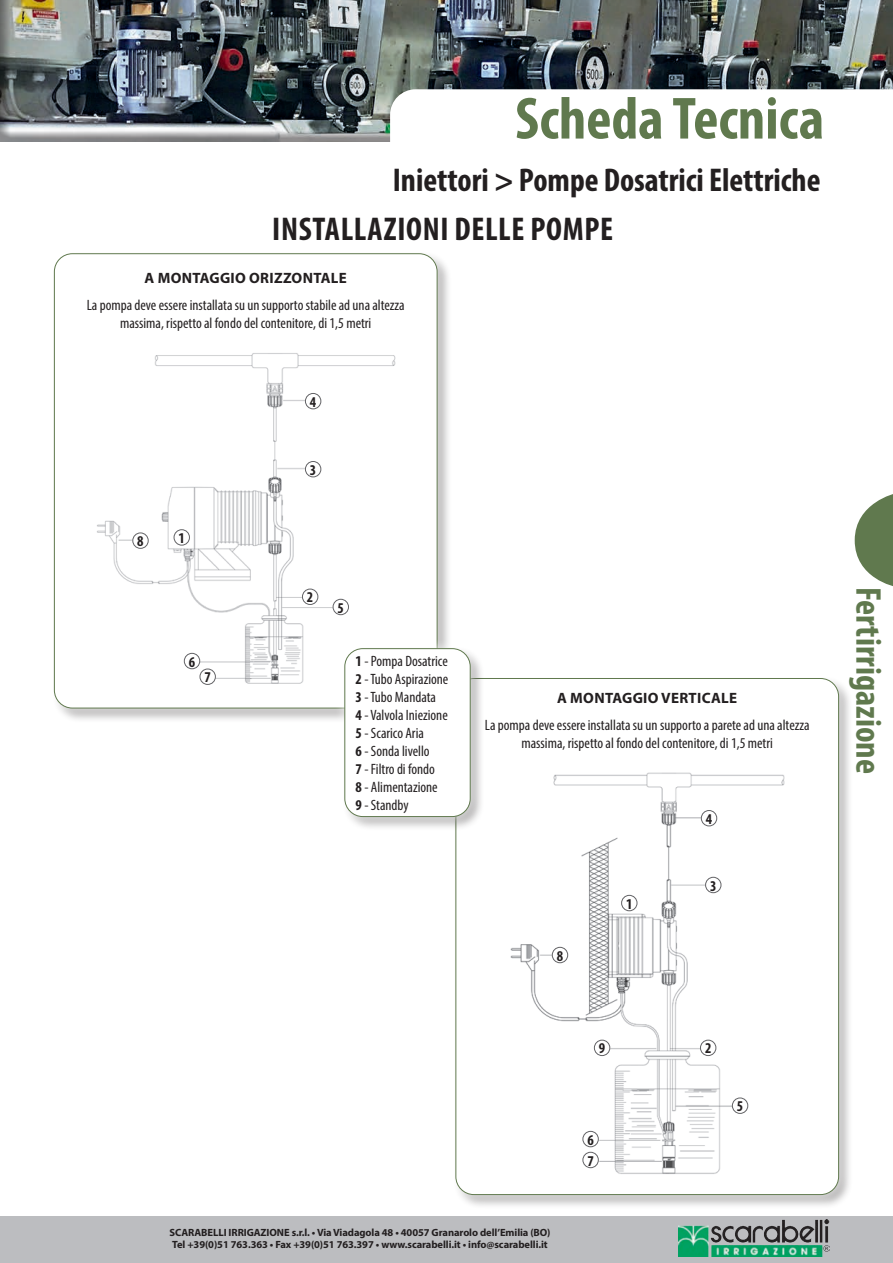
<style>
.page{position:relative;width:893px;height:1263px;background:#fff}
.page>*{position:absolute;margin:0;border:0;box-sizing:border-box;transform-origin:0 0}
.t1{font:700 condensed 60px "Myriad Pro";color:#60794e}
.t2{font:700 condensed 36px "Myriad Pro";color:#60794e}
.titoli-locali-prodot{font:700 condensed 33px "Myriad Pro";color:#231f20}
.titoli-locali-prodot-2{font:700 condensed 33px "Myriad Pro";letter-spacing:.02em;color:#231f20}
.t3{font:condensed 15px/18px "Myriad Pro";color:#231f20;text-align:center}
.t4{font:700 15px "Myriad Pro";letter-spacing:.02em;color:#231f20}
.t5{font:700 condensed 15px "Myriad Pro";color:#231f20}
.t6{font:700 10.5px/12.6px "Myriad Pro";letter-spacing:-.01em;color:#231f20}
.s1{font-weight:700}
</style>
<div class="page">
<div style="left:0;top:0;width:893px;height:142px;background:#231f20;opacity:.5"></div>
<svg style="left:390px;top:89px;width:503px;height:53px"></svg>
<svg style="left:854px;top:494px;width:39px;height:92px"></svg>
<div style="left:0;top:1216px;width:893px;height:47px;background:#bcbdc0"></div>
<img style="left:679px;top:1220px;width:150px;height:36px">
<div style="left:453px;top:676px;width:401px;height:533px;background:#f8f8f8"></div>
<div style="left:446px;top:668px;width:402px;height:536px;background:#fff;opacity:.75"></div>
<div style="left:456px;top:678px;width:383px;height:516px;background:#fff;border-radius:18px"></div>
<img style="left:510px;top:772px;width:275px;height:402px">
<div style="left:552px;top:947px;width:16px;height:16px;background:#fff;border-radius:50%"></div>
<div style="left:552px;top:947px;width:16px;height:16px;border:1px solid #636366;border-radius:50%"></div>
<div style="left:583px;top:1152px;width:15px;height:16px;background:#fff;border-radius:50%"></div>
<div style="left:583px;top:1152px;width:15px;height:16px;border:1px solid #636366;border-radius:50%"></div>
<div style="left:583px;top:1131px;width:15px;height:16px;background:#fff;border-radius:50%"></div>
<div style="left:583px;top:1131px;width:15px;height:16px;border:1px solid #636366;border-radius:50%"></div>
<div style="left:732px;top:1098px;width:16px;height:15px;background:#fff;border-radius:50%"></div>
<div style="left:732px;top:1098px;width:16px;height:15px;border:1px solid #636366;border-radius:50%"></div>
<div style="left:701px;top:810px;width:16px;height:16px;background:#fff;border-radius:50%"></div>
<div style="left:701px;top:810px;width:16px;height:16px;border:1px solid #636366;border-radius:50%"></div>
<div style="left:706px;top:877px;width:15px;height:16px;background:#fff;border-radius:50%"></div>
<div style="left:705px;top:877px;width:16px;height:16px;border:1px solid #636366;border-radius:50%"></div>
<div style="left:700px;top:1040px;width:16px;height:15px;background:#fff;border-radius:50%"></div>
<div style="left:700px;top:1040px;width:16px;height:16px;border:1px solid #636366;border-radius:50%"></div>
<div style="left:622px;top:895px;width:15px;height:16px;background:#fff;border-radius:50%"></div>
<div style="left:621px;top:895px;width:16px;height:16px;border:1px solid #636366;border-radius:50%"></div>
<div style="left:594px;top:1040px;width:16px;height:15px;background:#fff;border-radius:50%"></div>
<div style="left:594px;top:1040px;width:16px;height:16px;border:1px solid #636366;border-radius:50%"></div>
<div style="left:44px;top:243px;width:403px;height:475px;background:#fff;opacity:.75"></div>
<div style="left:54px;top:254px;width:383px;height:454px;background:#fff;border-radius:18px"></div>
<img style="left:97px;top:353px;width:299px;height:332px">
<div style="left:133px;top:533px;width:15px;height:15px;background:#fff;border-radius:50%"></div>
<div style="left:133px;top:533px;width:15px;height:15px;border:1px solid #636366;border-radius:50%"></div>
<div style="left:200px;top:669px;width:15px;height:15px;background:#fff;border-radius:50%"></div>
<div style="left:200px;top:669px;width:16px;height:15px;border:1px solid #636366;border-radius:50%"></div>
<div style="left:184px;top:653px;width:16px;height:16px;background:#fff;border-radius:50%"></div>
<div style="left:184px;top:653px;width:16px;height:16px;border:1px solid #636366;border-radius:50%"></div>
<div style="left:333px;top:599px;width:15px;height:16px;background:#fff;border-radius:50%"></div>
<div style="left:333px;top:599px;width:16px;height:16px;border:1px solid #636366;border-radius:50%"></div>
<div style="left:305px;top:393px;width:16px;height:16px;background:#fff;border-radius:50%"></div>
<div style="left:305px;top:393px;width:16px;height:16px;border:1px solid #636366;border-radius:50%"></div>
<div style="left:305px;top:461px;width:16px;height:16px;background:#fff;border-radius:50%"></div>
<div style="left:305px;top:461px;width:16px;height:16px;border:1px solid #636366;border-radius:50%"></div>
<div style="left:302px;top:589px;width:16px;height:15px;background:#fff;border-radius:50%"></div>
<div style="left:302px;top:589px;width:16px;height:16px;border:1px solid #636366;border-radius:50%"></div>
<div style="left:174px;top:530px;width:15px;height:15px;background:#fff;border-radius:50%"></div>
<div style="left:174px;top:530px;width:16px;height:15px;border:1px solid #636366;border-radius:50%"></div>
<div style="left:342px;top:646px;width:143px;height:185px;background:#fafafa"></div>
<div style="left:335px;top:638px;width:145px;height:188px;background:#fff;opacity:.75"></div>
<div style="left:345px;top:649px;width:125px;height:167px;background:#fff;border-radius:18px"></div>
<div style="left:344px;top:648px;width:127px;height:169px;border:1px solid #60794e;border-radius:18px"></div>
<h1 class="t1" style="left:515px;top:81px;width:310px">Scheda Tecnica</h1>
<h3 class="titoli-locali-prodot" style="left:393px;top:159px;width:429px">Iniettori &gt; Pompe Dosatrici Elettriche</h3>
<p class="titoli-locali-prodot-2" style="left:272px;top:208px;width:342px">INSTALLAZIONI DELLE POMPE</p>
<p class="t4" style="left:145px;top:268px;width:204px">A MONTAGGIO ORIZZONTALE</p>
<p class="t3" style="left:87px;top:296px;width:319px">La pompa deve essere installata su un supporto stabile ad una altezza massima, rispetto al fondo del contenitore, di 1,5 metri</p>
<p class="t5" style="left:310px;top:392px;width:8px">4</p>
<p class="t5" style="left:137px;top:532px;width:8px">8</p>
<p class="t5" style="left:179px;top:529px;width:8px">1</p>
<p class="t5" style="left:189px;top:652px;width:8px">6</p>
<p class="t5" style="left:204px;top:668px;width:8px">7</p>
<p class="t5" style="left:310px;top:460px;width:8px">3</p>
<p class="t5" style="left:307px;top:588px;width:8px">2</p>
<p class="t5" style="left:338px;top:598px;width:8px">5</p>
<p class="t3" style="left:356px;top:652px;width:94px;text-align:left"><span class="s1">1</span> - Pompa Dosatrice<br><span class="s1">2</span> - Tubo Aspirazione<br><span class="s1">3</span> - Tubo Mandata<br><span class="s1">4</span> - Valvola Iniezione<br><span class="s1">5</span> - Scarico Aria<br><span class="s1">6</span> - Sonda livello<br><span class="s1">7</span> - Filtro di fondo<br><span class="s1">8</span> - Alimentazione<br><span class="s1">9</span> - Standby</p>
<p class="t4" style="left:557px;top:688px;width:182px">A MONTAGGIO VERTICALE</p>
<p class="t3" style="left:485px;top:716px;width:326px">La pompa deve essere installata su un supporto a parete ad una altezza massima, rispetto al fondo del contenitore, di 1,5 metri</p>
<p class="t5" style="left:706px;top:809px;width:8px">4</p>
<p class="t5" style="left:557px;top:946px;width:8px">8</p>
<p class="t5" style="left:626px;top:894px;width:8px">1</p>
<p class="t5" style="left:710px;top:876px;width:8px">3</p>
<h2 class="t2" style="left:891px;top:587px;width:189px;rotate:90deg">Fertirrigazione</h2>
<p class="t6" style="left:170px;top:1225px;width:382px">SCARABELLI IRRIGAZIONE s.r.l. • Via Viadagola 48 • 40057 Granarolo dell’Emilia (BO)<br>Tel +39(0)51 763.363 • Fax +39(0)51 763.397 • www.scarabelli.it • info@scarabelli.it</p>
<p class="t5" style="left:599px;top:1039px;width:8px">9</p>
<p class="t5" style="left:587px;top:1130px;width:8px">6</p>
<p class="t5" style="left:587px;top:1151px;width:8px">7</p>
<p class="t5" style="left:705px;top:1039px;width:8px">2</p>
<p class="t5" style="left:737px;top:1097px;width:8px">5</p>
</div>
